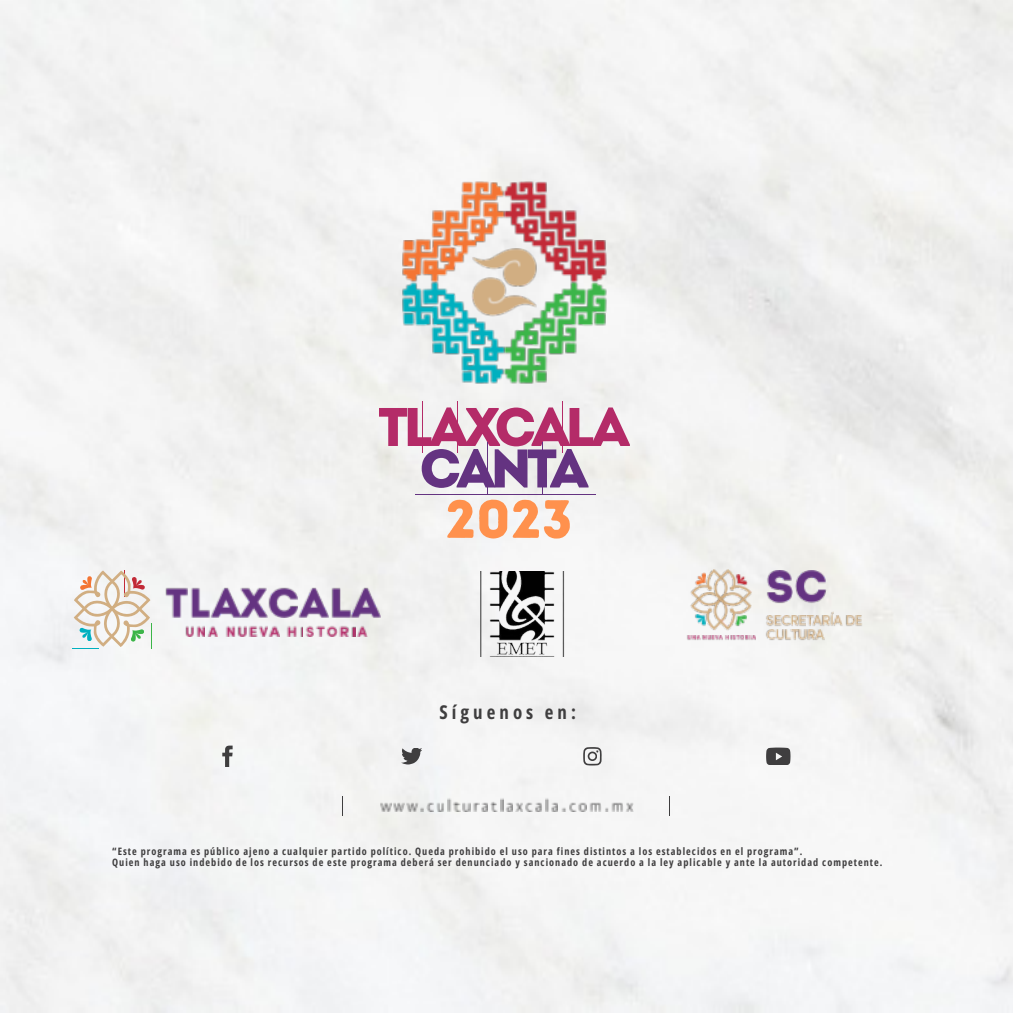
<style>
.page{position:relative;width:1013px;height:1013px;background:#fff}
.page>*{position:absolute;margin:0;border:0;box-sizing:border-box;transform-origin:0 0}
.t1{font:53.75px "Intro Rust Base";color:#ff914d}
.t2{font:700 18.88px "Open Sans Condensed";letter-spacing:.215em;color:#3f3e3f}
.t3{font:700 10.25px "Open Sans Condensed";letter-spacing:.1em;color:#3f3e3f}
</style>
<div class="page">
<div style="left:0;top:0;width:1012px;height:1012px;background:#f3f3f3"></div>
<svg style="left:67px;top:564px;width:30px;height:30px"></svg>
<svg style="left:67px;top:594px;width:30px;height:59px;fill:#f1f2f4"></svg>
<svg style="left:97px;top:623px;width:60px;height:30px;fill:#f5f5f6"></svg>
<svg style="left:97px;top:564px;width:60px;height:59px;fill:#f2f2f2"></svg>
<svg style="left:222px;top:745px;width:11px;height:22px"></svg>
<svg style="left:342px;top:796px;width:1px;height:20px"></svg>
<svg style="left:185px;top:625px;width:34px;height:11px"></svg>
<svg style="left:225px;top:625px;width:54px;height:11px"></svg>
<svg style="left:286px;top:625px;width:82px;height:12px"></svg>
<img style="left:165px;top:588px;width:23px;height:30px">
<img style="left:190px;top:588px;width:139px;height:30px">
<img style="left:331px;top:588px;width:49px;height:30px">
<svg style="left:401px;top:747px;width:21px;height:17px"></svg>
<img style="left:402px;top:181px;width:204px;height:202px">
<img style="left:423px;top:203px;width:163px;height:160px">
<svg style="left:594px;top:314px;width:11px;height:11px"></svg>
<svg style="left:565px;top:342px;width:11px;height:13px"></svg>
<svg style="left:535px;top:371px;width:11px;height:12px"></svg>
<svg style="left:402px;top:240px;width:13px;height:11px"></svg>
<svg style="left:432px;top:210px;width:12px;height:11px"></svg>
<svg style="left:461px;top:181px;width:12px;height:12px"></svg>
<svg style="left:594px;top:240px;width:11px;height:11px"></svg>
<svg style="left:565px;top:210px;width:11px;height:11px"></svg>
<svg style="left:535px;top:181px;width:11px;height:12px"></svg>
<svg style="left:402px;top:314px;width:13px;height:11px"></svg>
<svg style="left:432px;top:342px;width:12px;height:13px"></svg>
<svg style="left:461px;top:371px;width:12px;height:12px"></svg>
<img style="left:471px;top:249px;width:65px;height:29px">
<img style="left:471px;top:278px;width:65px;height:38px">
<svg style="left:372px;top:401px;width:29px;height:51px"></svg>
<svg style="left:401px;top:401px;width:21px;height:51px"></svg>
<svg style="left:422px;top:401px;width:36px;height:41px"></svg>
<svg style="left:458px;top:401px;width:32px;height:41px"></svg>
<svg style="left:490px;top:401px;width:34px;height:41px"></svg>
<svg style="left:524px;top:401px;width:39px;height:41px"></svg>
<svg style="left:563px;top:401px;width:21px;height:41px"></svg>
<svg style="left:584px;top:401px;width:52px;height:51px;fill:#f1f1f0"></svg>
<svg style="left:415px;top:442px;width:35px;height:52px;fill:#efefed"></svg>
<svg style="left:450px;top:442px;width:38px;height:52px"></svg>
<svg style="left:488px;top:442px;width:33px;height:52px"></svg>
<svg style="left:521px;top:442px;width:22px;height:52px"></svg>
<svg style="left:543px;top:442px;width:52px;height:52px"></svg>
<div style="left:577px;top:740px;width:31px;height:31px;background:#f3f3f3"></div>
<svg style="left:583px;top:747px;width:19px;height:19px"></svg>
<svg style="left:589px;top:747px;width:13px;height:12px"></svg>
<svg style="left:380px;top:803px;width:65px;height:8px"></svg>
<img style="left:447px;top:798px;width:4px;height:14px">
<svg style="left:453px;top:801px;width:45px;height:11px"></svg>
<img style="left:500px;top:798px;width:3px;height:14px">
<svg style="left:505px;top:803px;width:38px;height:8px"></svg>
<img style="left:545px;top:798px;width:4px;height:14px">
<svg style="left:550px;top:803px;width:83px;height:8px"></svg>
<svg style="left:668px;top:796px;width:1px;height:20px"></svg>
<div style="left:766px;top:747px;width:24px;height:18px;background:#3f3e3f"></div>
<img style="left:829px;top:611px;width:4px;height:4px">
<svg style="left:765px;top:615px;width:97px;height:25px"></svg>
<img style="left:766px;top:570px;width:26px;height:33px">
<img style="left:794px;top:570px;width:33px;height:33px">
<img style="left:689px;top:569px;width:23px;height:24px">
<img style="left:689px;top:593px;width:23px;height:37px">
<img style="left:712px;top:607px;width:39px;height:24px">
<img style="left:712px;top:569px;width:39px;height:38px">
<svg style="left:686px;top:635px;width:69px;height:5px"></svg>
<img style="left:480px;top:571px;width:85px;height:85px">
<p class="t1" style="left:445px;top:487px;width:129px">2023</p>
<p class="t2" style="left:439px;top:699px;width:138px">Síguenos en:</p>
<p class="t3" style="left:112px;top:843px;width:691px">“Este programa es público ajeno a cualquier partido político. Queda prohibido el uso para fines distintos a los establecidos en el programa”.</p>
<p class="t3" style="left:112px;top:854px;width:772px">Quien haga uso indebido de los recursos de este programa deberá ser denunciado y sancionado de acuerdo a la ley aplicable y ante la autoridad competente.</p>
</div>
